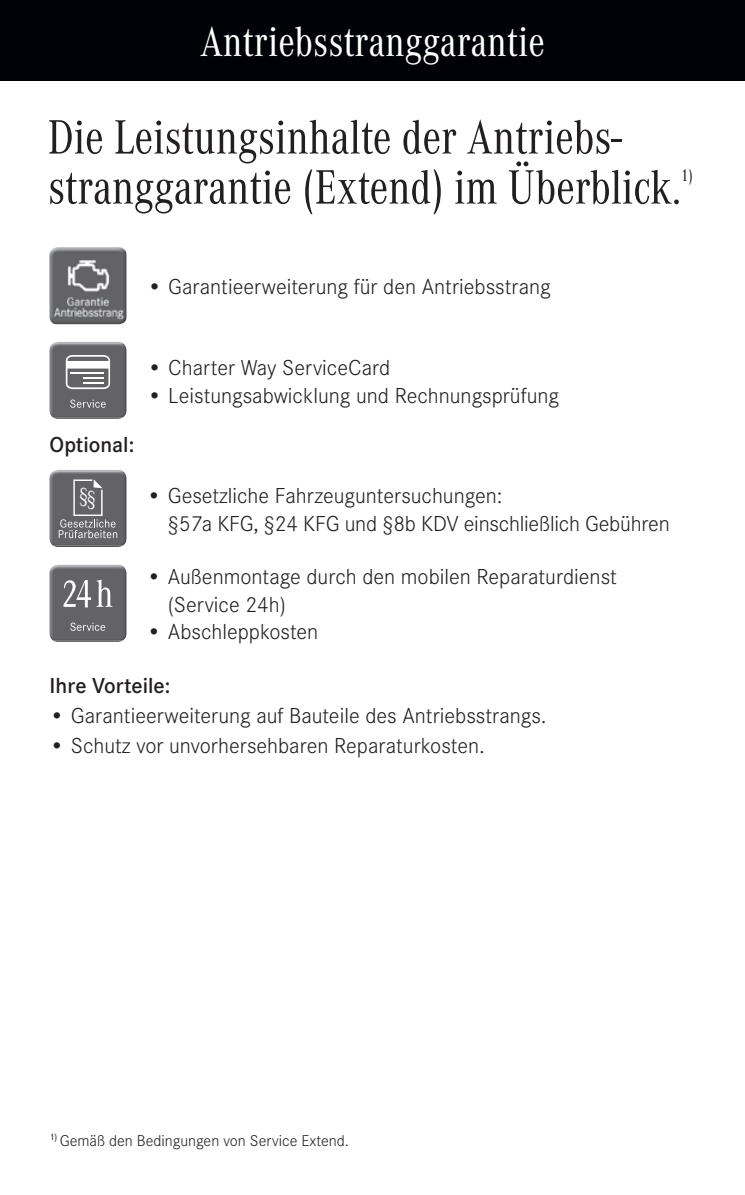
<style>
.page{position:relative;width:745px;height:1195px;background:#fff}
.page>*{position:absolute;margin:0;border:0;box-sizing:border-box;transform-origin:0 0}
.t1{font:50px/50px "Corporate A Con";letter-spacing:-.005em;color:#231f20}
.t2{font:43.75px "Corporate A Con";color:#fff}
.t3{font:22.75px "Corporate A Con";color:#fff}
.t4{font:300 22.5px/27.5px "Corporate S";color:#231f20}
.t5{font:600 22.5px "Corporate S";color:#231f20}
.t6{font:17.5px "Corporate A Con";color:#231f20}
.t7{font:300 16.25px "Corporate S";color:#231f20}
.s1{font-size:48.75px}
</style>
<div class="page">
<div style="left:0;top:0;width:744px;height:80px;background:#010208"></div>
<img style="left:54px;top:470px;width:68px;height:1px">
<img style="left:53px;top:545px;width:70px;height:2px">
<img style="left:49px;top:471px;width:77px;height:74px">
<svg style="left:59px;top:479px;width:58px;height:59px;background:#767679"></svg>
<img style="left:54px;top:564px;width:69px;height:2px">
<img style="left:53px;top:640px;width:70px;height:1px">
<img style="left:49px;top:566px;width:77px;height:74px">
<svg style="left:63px;top:579px;width:49px;height:28px"></svg>
<svg style="left:70px;top:622px;width:35px;height:8px"></svg>
<img style="left:54px;top:342px;width:68px;height:1px">
<img style="left:53px;top:417px;width:70px;height:1px">
<img style="left:49px;top:343px;width:77px;height:74px">
<svg style="left:66px;top:355px;width:44px;height:34px"></svg>
<svg style="left:70px;top:399px;width:36px;height:8px"></svg>
<img style="left:49px;top:247px;width:77px;height:77px">
<h2 class="t2" style="left:200px;top:18px;width:346px">Antriebsstranggarantie</h2>
<h1 class="t1" style="left:48px;top:113px;width:634px">Die Leistungsinhalte der Antriebs&shy;stranggarantie (Extend) im Überblick<span class="s1">.</span></h1>
<p class="t6" style="left:680px;top:166px;width:13px">1)</p>
<p class="t4" style="left:147px;top:273px;width:405px">• Garantieerweiterung für den Antriebsstrang</p>
<p class="t5" style="left:50px;top:432px;width:86px">Optional:</p>
<p class="t3" style="left:79px;top:484px;width:19px">§§</p>
<p class="t4" style="left:147px;top:354px;width:244px">• Charter Way ServiceCard</p>
<p class="t4" style="left:147px;top:381px;width:413px">• Leistungsabwicklung und Rechnungsprüfung</p>
<p class="t4" style="left:168px;top:482px;width:503px;text-indent:-21px">• Gesetzliche Fahrzeuguntersuchungen:<br>§57a KFG, §24 KFG und §8b KDV einschließlich Gebühren</p>
<p class="t4" style="left:168px;top:563px;width:450px;text-indent:-21px">• Außenmontage durch den mobilen Reparaturdienst (Service 24h)</p>
<p class="t4" style="left:146px;top:618px;width:173px">• Abschleppkosten</p>
<p class="t5" style="left:50px;top:672px;width:122px">Ihre Vorteile:</p>
<p class="t4" style="left:50px;top:701px;width:498px">• Garantieerweiterung auf Bauteile des Antriebsstrangs.</p>
<p class="t4" style="left:50px;top:731px;width:436px">• Schutz vor unvorhersehbaren Reparaturkosten.</p>
<p class="t7" style="left:49px;top:1131px;width:301px"><sup>1)</sup> Gemäß den Bedingungen von Service Extend.</p>
</div>
